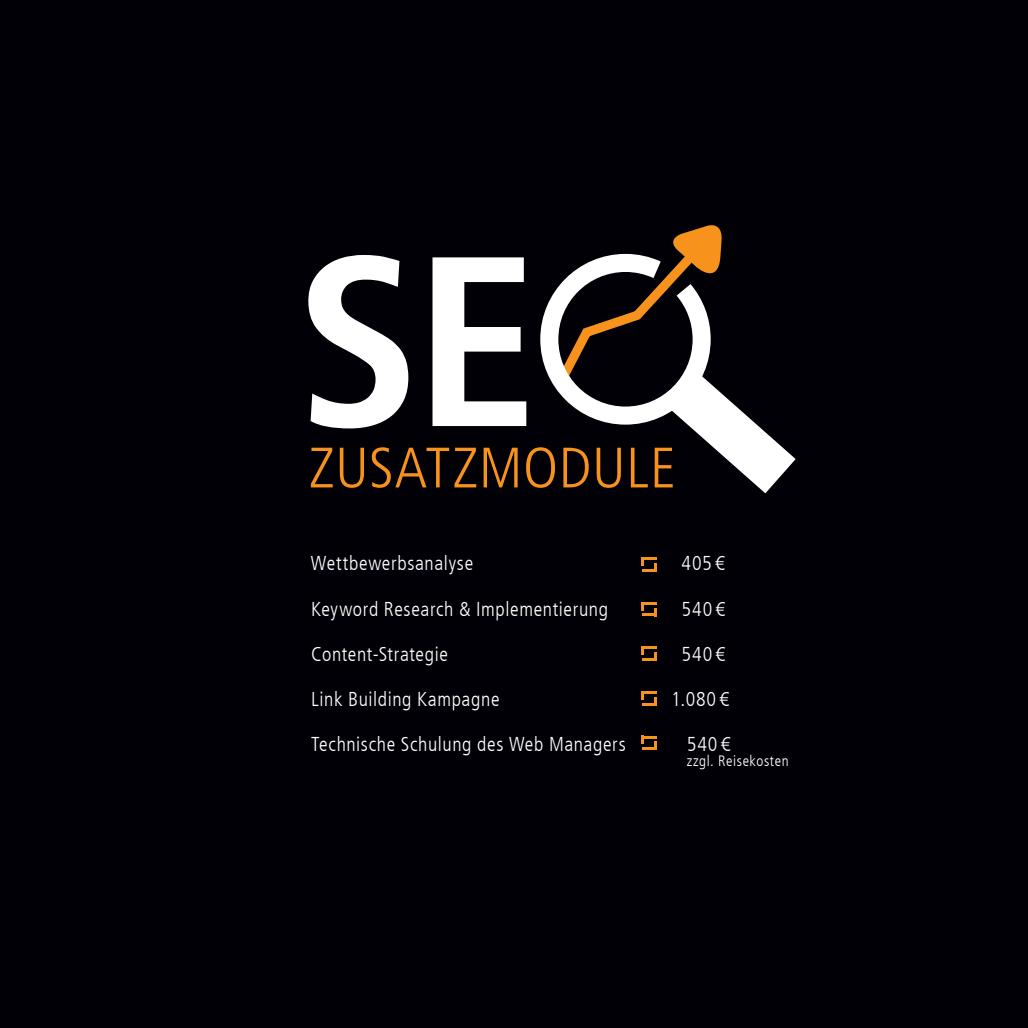
<style>
.page{position:relative;width:1028px;height:1028px;background:#000006}
.page>*{position:absolute;margin:0;border:0;box-sizing:border-box;transform-origin:0 0}
.t1{font:700 condensed 241.5px "Frutiger LT";color:#fff}
.t2{font:300 condensed 57px "Frutiger LT";letter-spacing:.01em;color:#f7931d}
.t3{font:300 condensed 20px "Frutiger LT";letter-spacing:.03em;color:#fff}
.t4{font:300 condensed 15px "Frutiger LT";letter-spacing:.04em;color:#fff}
</style>
<div class="page">
<svg style="left:540px;top:225px;width:255px;height:268px"></svg>
<svg style="left:641px;top:557px;width:16px;height:14px"></svg>
<svg style="left:641px;top:602px;width:16px;height:14px"></svg>
<svg style="left:641px;top:646px;width:16px;height:14px"></svg>
<svg style="left:641px;top:691px;width:16px;height:15px"></svg>
<svg style="left:641px;top:735px;width:16px;height:15px"></svg>
<h1 class="t1" style="left:296px;top:199px;width:244px">SE</h1>
<h2 class="t2" style="left:309px;top:435px;width:369px">ZUSATZMODULE</h2>
<p class="t3" style="left:311px;top:552px;width:164px">Wettbewerbsanalyse</p>
<p class="t3" style="left:681px;top:552px;width:45px">405 €</p>
<p class="t3" style="left:311px;top:597px;width:299px">Keyword Research &amp; Implementierung</p>
<p class="t3" style="left:681px;top:597px;width:45px">540 €</p>
<p class="t3" style="left:311px;top:642px;width:138px">Content-Strategie</p>
<p class="t3" style="left:681px;top:642px;width:45px">540 €</p>
<p class="t3" style="left:311px;top:687px;width:190px">Link Building Kampagne</p>
<p class="t3" style="left:671px;top:687px;width:59px">1.080 €</p>
<p class="t3" style="left:311px;top:732px;width:316px">Technische Schulung des Web Managers</p>
<p class="t3" style="left:686px;top:732px;width:45px">540 €</p>
<p class="t4" style="left:686px;top:752px;width:103px">zzgl. Reisekosten</p>
</div>
